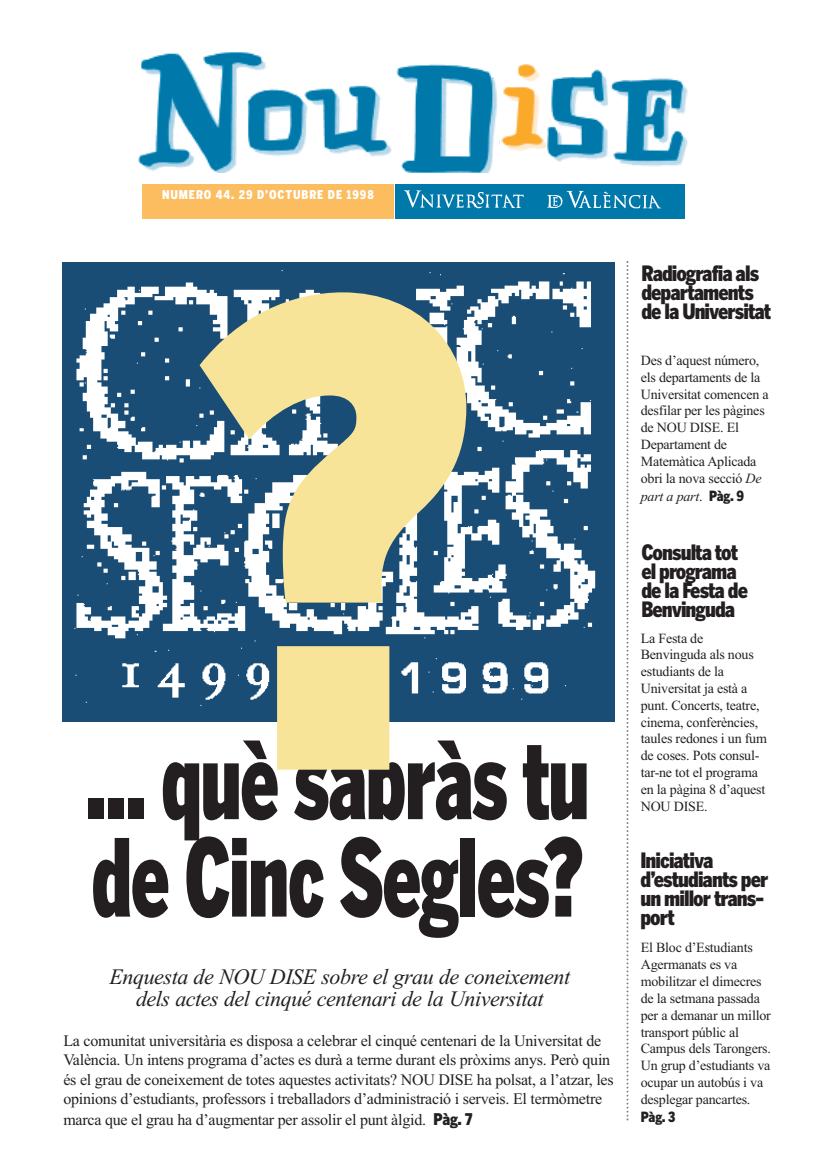
<style>
.page{position:relative;width:820px;height:1163px;background:#fff}
.page>*{position:absolute;margin:0;border:0;box-sizing:border-box;transform-origin:0 0}
.t1{font:900 632.7px "Benton Gothic Cond";color:#f8e498;scale:.9 1}
.t2{font:900 106.2px/97.4px "Benton Gothic Cond";letter-spacing:-.03em;color:#231f20;scale:.76 1}
.t3{font:italic 22px/22px "Times New Roman";letter-spacing:-.02em;color:#231f20;text-align:center}
.t4{font:900 21px/19px "Benton Gothic Cond";letter-spacing:-.045em;color:#231f20}
.t5{font:16px/19.2px "Times New Roman";letter-spacing:-.015em;color:#231f20}
.t6{font:14px/16.8px "Times New Roman";letter-spacing:-.015em;color:#231f20}
.t7{font:italic 14px "Times New Roman";letter-spacing:-.015em;color:#231f20}
.t8{font:900 14px "Benton Gothic Cond";color:#231f20}
.t9{font:900 12px "Benton Gothic Cond";letter-spacing:.07em;color:#fff}
.s1{font-family:"Benton Gothic Cond";font-weight:900}
.s2{font-style:italic}
.s3{font-style:normal}
.s4{font-family:"Benton Gothic Cond";font-weight:900;font-style:normal}
</style>
<div class="page">
<img style="left:138px;top:52px;width:550px;height:120px">
<img style="left:500px;top:52px;width:46px;height:120px">
<div style="left:394px;top:184px;width:290px;height:34px;background:#0078aa"></div>
<img style="left:404px;top:190px;width:257px;height:19px">
<div style="left:142px;top:184px;width:251px;height:34px;background:#fcbd61"></div>
<img style="left:527px;top:190px;width:17px;height:19px">
<svg style="left:626px;top:261px;width:2px;height:859px"></svg>
<div style="left:62px;top:263px;width:552px;height:459px;background:#1a4d76"></div>
<img style="left:74px;top:270px;width:522px;height:436px">
<p class="t9" style="left:162px;top:188px;width:213px">NUMERO 44. 29 D’OCTUBRE DE 1998</p>
<h1 class="t1" style="left:191px;top:181px;width:322px">?</h1>
<h2 class="t2" style="left:85px;top:733px;width:665px">... què sabràs tu de Cinc Segles?</h2>
<h3 class="t3" style="left:109px;top:965px;width:462px">Enquesta de NOU DISE sobre el grau de coneixement dels actes del cinqué centenari de la Universitat</h3>
<p class="t5" style="left:63px;top:1030px;width:551px">La comunitat universitària es disposa a celebrar el cinqué centenari de la Universitat de València. Un intens programa d’actes es durà a terme durant els pròxims anys. Però quin és el grau de coneixement de totes aquestes activitats? NOU DISE ha polsat, a l’atzar, les opinions d’estudiants, professors i treballadors d’administració i serveis. El termòmetre</p>
<p class="t5" style="left:63px;top:1109px;width:410px">marca que el grau ha d’augmentar per assolir el punt àlgid. <span class="s1">Pàg. 7</span></p>
<h3 class="t4" style="left:641px;top:264px;width:131px">Radiografia als departaments de la Universitat</h3>
<p class="t6" style="left:640px;top:352px;width:129px">Des d’aquest número, els departaments de la<br>Universitat comencen a desfilar per les pàgines de NOU DISE. El<br>Departament de<br>Matemàtica Aplicada obri la nova secció <span class="s2">De</span></p>
<p class="t7" style="left:640px;top:487px;width:105px">part a part<span class="s3">.</span> <span class="s4">Pàg. 9</span></p>
<h3 class="t4" style="left:641px;top:543px;width:108px">Consulta tot el programa de la Festa de<br>Benvinguda</h3>
<p class="t6" style="left:640px;top:629px;width:128px">La Festa de<br>Benvinguda als nous estudiants de la<br>Universitat ja està a punt. Concerts, teatre, cinema, conferències, taules redones i un fum de coses. Pots consul&shy;tar-ne tot el programa en la pàgina 8 d’aquest<br>NOU DISE.</p>
<h3 class="t4" style="left:640px;top:850px;width:129px">Iniciativa d’estudiants per un millor trans&shy;port</h3>
<p class="t6" style="left:640px;top:939px;width:132px">El Bloc d’Estudiants<br>Agermanats es va mobilitzar el dimecres de la setmana passada per a demanar un millor transport públic al<br>Campus dels Tarongers.<br>Un grup d’estudiants va ocupar un autobús i va desplegar pancartes.</p>
<p class="t8" style="left:640px;top:1108px;width:36px">Pàg. 3</p>
</div>
